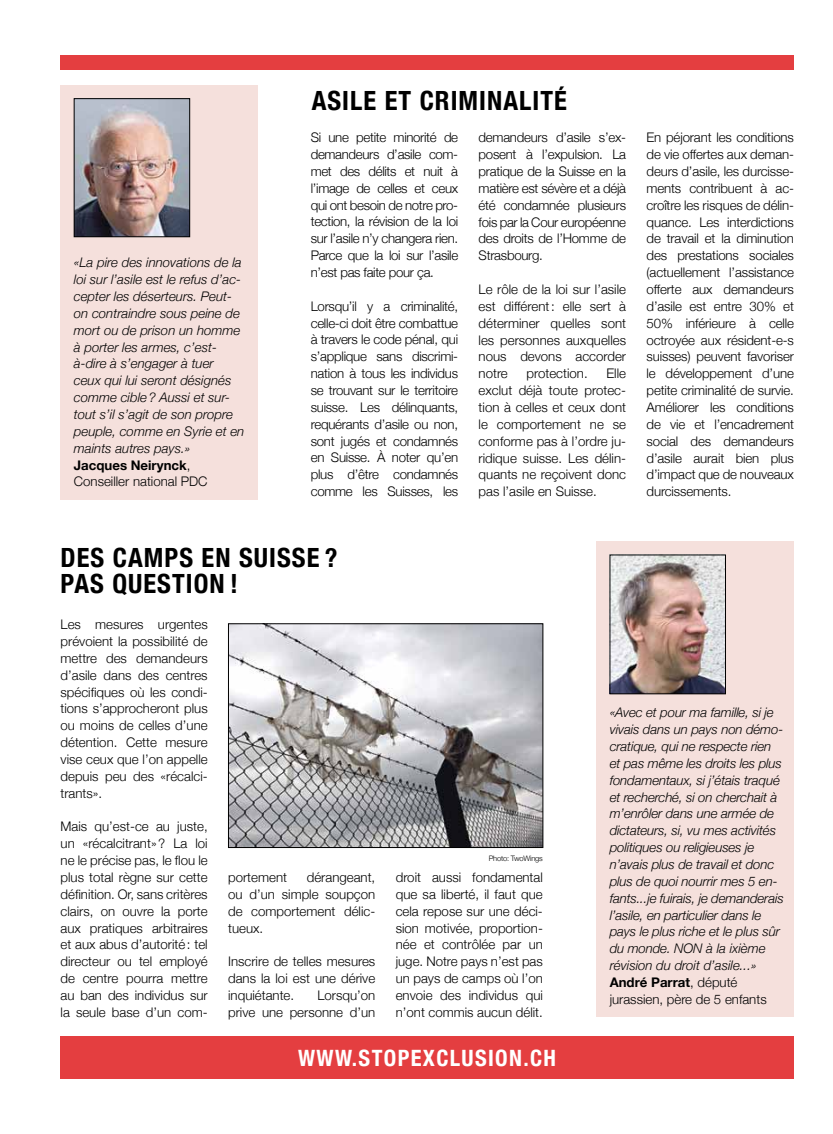
<style>
.page{position:relative;width:833px;height:1134px;background:#fff}
.page>*{position:absolute;margin:0;border:0;box-sizing:border-box;transform-origin:0 0}
.t1{font:700 condensed 26.5px/26.5px "Helvetica Neue";letter-spacing:.04em;color:#000}
.t2{font:700 condensed 22.5px "Helvetica Neue";letter-spacing:.06em;color:#fff}
.t3{font:300 13.25px/16.9px "Helvetica Neue";color:#000;text-align:justify}
.t4{font:italic 300 13.25px/16.9px "Helvetica Neue";letter-spacing:-.01em;color:#000}
.t5{font:300 7.5px "Helvetica Neue";letter-spacing:-.025em;color:#000}
.s1{font-weight:700;font-style:normal}
.s2{font-style:normal}
</style>
<div class="page">
<div style="left:60px;top:1036px;width:734px;height:43px;background:#e43e40"></div>
<div style="left:60px;top:55px;width:734px;height:14px;background:#e43e40"></div>
<img style="left:230px;top:625px;width:311px;height:221px">
<div style="left:228px;top:623px;width:315px;height:225px;border:1px solid #000"></div>
<div style="left:596px;top:541px;width:198px;height:476px;background:#f5e0dc"></div>
<img style="left:611px;top:557px;width:112px;height:135px">
<div style="left:60px;top:85px;width:198px;height:415px;background:#f5e0dc"></div>
<img style="left:76px;top:100px;width:112px;height:135px">
<div style="left:74px;top:98px;width:116px;height:139px;border:1px solid #000"></div>
<p class="t4" style="left:74px;top:254px;width:172px">«La pire des innovations de la loi sur l’asile est le refus d’ac&shy;cepter les déserteurs. Peut&shy;on contraindre sous peine de mort ou de prison un homme à porter les armes, c’est&shy;à-dire à s’engager à tuer<br>ceux qui lui seront désignés comme cible? Aussi et sur&shy;tout s’il s’agit de son propre peuple, comme en Syrie et en maints autres pays.»<br><span class="s1">Jacques Neirynck</span><span class="s2">,<br>Conseiller national PDC</span></p>
<h1 class="t1" style="left:312px;top:87px;width:257px">ASILE ET CRIMINALITÉ</h1>
<p class="t3" style="left:311px;top:129px;width:149px">Si une petite minorité de demandeurs d’asile com&shy;met des délits et nuit à l’image de celles et ceux qui ont besoin de notre pro&shy;tection, la révision de la loi sur l’asile n’y changera rien.<br>Parce que la loi sur l’asile n’est pas faite pour ça.</p>
<p class="t3" style="left:311px;top:297px;width:149px">Lorsqu’il y a criminalité, celle-ci doit être combattue à travers le code pénal, qui s’applique sans discrimi&shy;nation à tous les individus se trouvant sur le territoire suisse. Les délinquants, requérants d’asile ou non, sont jugés et condamnés en Suisse. À noter qu’en plus d’être condamnés comme les Suisses, les</p>
<p class="t3" style="left:478px;top:129px;width:149px">demandeurs d’asile s’ex&shy;posent à l’expulsion. La pratique de la Suisse en la matière est sévère et a déjà été condamnée plusieurs fois par la Cour européenne des droits de l’Homme de Strasbourg.</p>
<p class="t3" style="left:478px;top:281px;width:149px">Le rôle de la loi sur l’asile est différent: elle sert à déterminer quelles sont les personnes auxquelles nous devons accorder notre</p>
<p class="t3" style="left:478px;top:365px;width:149px;text-indent:128px">Elle exclut déjà toute protec&shy;tion à celles et ceux dont le comportement ne se conforme pas à l’ordre ju&shy;ridique suisse. Les délin&shy;quants ne reçoivent donc pas l’asile en Suisse.</p>
<p class="t3" style="left:526px;top:365px;width:63px">protection.</p>
<h1 class="t1" style="left:61px;top:544px;width:278px">DES CAMPS EN SUISSE ?<br>PAS</h1>
<h1 class="t1" style="left:112px;top:570px;width:29px">QUESTION</h1>
<h1 class="t1" style="left:230px;top:570px;width:9px">!</h1>
<p class="t3" style="left:646px;top:129px;width:149px">En péjorant les conditions de vie offertes aux deman&shy;deurs d’asile, les durcisse&shy;ments contribuent à ac&shy;croître les risques de délin&shy;quance. Les interdictions de travail et la diminution des prestations sociales (actuellement l’assistance offerte aux demandeurs d’asile est entre 30% et 50% inférieure à celle octroyée aux résident-e-s suisses) peuvent favoriser le développement d’une petite criminalité de survie.<br>Améliorer les conditions de vie et l’encadrement social des demandeurs d’asile aurait bien plus d’impact que de nouveaux durcissements.</p>
<p class="t3" style="left:61px;top:616px;width:149px">Les mesures urgentes prévoient la possibilité de mettre des demandeurs d’asile dans des centres spécifiques où les condi&shy;tions s’approcheront plus ou moins de celles d’une détention. Cette mesure vise ceux que l’on appelle depuis peu des «récalci&shy;trants».</p>
<p class="t3" style="left:61px;top:818px;width:149px">Mais qu’est-ce au juste, un «récalcitrant»? La loi ne le précise pas, le flou le plus total règne sur cette définition. Or, sans critères clairs, on ouvre la porte aux pratiques arbitraires et aux abus d’autorité: tel directeur ou tel employé de centre pourra mettre au ban des individus sur la seule base d’un com-</p>
<p class="t3" style="left:228px;top:868px;width:149px;text-indent:79px">dérangeant, ou d’un simple soupçon de comportement délic&shy;tueux.</p>
<p class="t3" style="left:228px;top:953px;width:149px">Inscrire de telles mesures dans la loi est une dérive inquiétante.</p>
<p class="t3" style="left:228px;top:868px;width:60px">portement</p>
<p class="t3" style="left:228px;top:986px;width:149px;text-align:right">Lorsqu’on<br>prive une personne d’un</p>
<p class="t5" style="left:489px;top:854px;width:56px">Photo: TwoWings</p>
<p class="t3" style="left:396px;top:868px;width:149px">droit aussi fondamental que sa liberté, il faut que cela repose sur une déci&shy;sion motivée, proportion&shy;née et contrôlée par un juge. Notre pays n’est pas un pays de camps où l’on envoie des individus qui n’ont commis aucun délit.</p>
<h2 class="t2" style="left:298px;top:1044px;width:259px">WWW.STOPEXCLUSION.CH</h2>
<p class="t4" style="left:609px;top:704px;width:175px">«Avec et pour ma famille, si je vivais dans un pays non démo&shy;cratique, qui ne respecte rien et pas même les droits les plus fondamentaux, si j’étais traqué et recherché, si on cherchait à m’enrôler dans une armée de dictateurs, si, vu mes activités politiques ou religieuses je n’avais plus de travail et donc plus de quoi nourrir mes 5 en&shy;fants...je fuirais, je demanderais l’asile, en particulier dans le pays le plus riche et le plus sûr du monde. NON à la ixième révision du droit d’asile...»<br><span class="s1">André Parrat</span><span class="s2">, député jurassien, père de 5 enfants</span></p>
</div>
